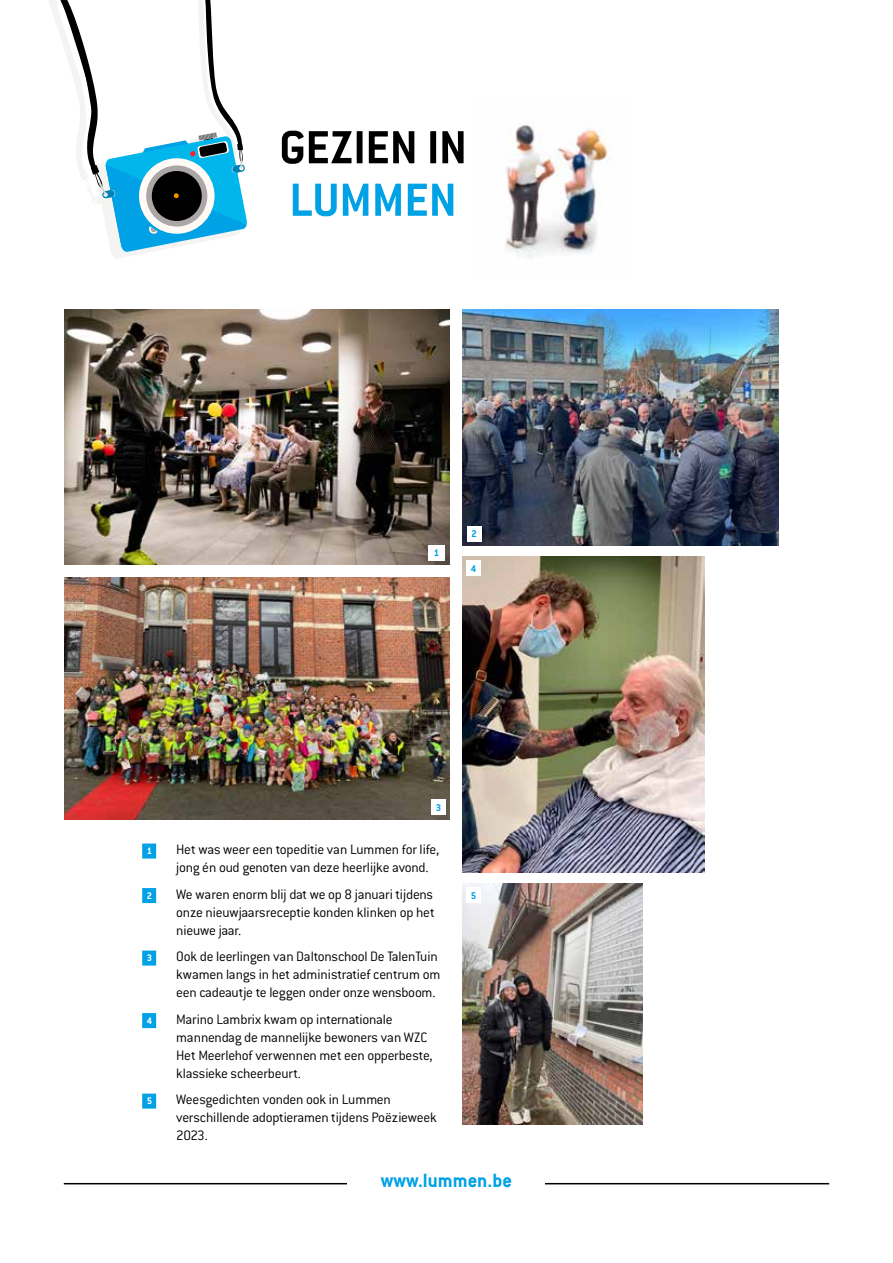
<style>
.page{position:relative;width:893px;height:1263px;background:#fff}
.page>*{position:absolute;margin:0;border:0;box-sizing:border-box;transform-origin:0 0}
.t1{font:700 51px "Conduit ITC";letter-spacing:-.005em;color:#000}
.t2{font:700 51px "Conduit ITC";color:#00a1e5}
.t3{font:700 21px "Conduit ITC";color:#00a1e5}
.t4{font:300 15px/18px "Conduit ITC";letter-spacing:-.015em;color:#000}
.t5{font:700 10.8px "Conduit ITC";color:#00a1e5}
.t6{font:700 10.5px "Conduit ITC";color:#fff}
</style>
<div class="page">
<img style="left:65px;top:577px;width:385px;height:242px">
<img style="left:65px;top:310px;width:385px;height:255px">
<img style="left:463px;top:310px;width:316px;height:235px">
<div style="left:142px;top:843px;width:14px;height:15px;background:#00a1e5"></div>
<div style="left:142px;top:888px;width:14px;height:15px;background:#00a1e5"></div>
<div style="left:142px;top:950px;width:14px;height:15px;background:#00a1e5"></div>
<div style="left:142px;top:1013px;width:14px;height:15px;background:#00a1e5"></div>
<div style="left:142px;top:1093px;width:14px;height:15px;background:#00a1e5"></div>
<div style="left:428px;top:545px;width:17px;height:16px;background:#fff"></div>
<div style="left:431px;top:800px;width:15px;height:15px;background:#fff"></div>
<img style="left:462px;top:556px;width:243px;height:316px">
<div style="left:467px;top:526px;width:14px;height:15px;background:#fff"></div>
<div style="left:467px;top:561px;width:14px;height:15px;background:#fff"></div>
<img style="left:463px;top:883px;width:179px;height:242px">
<div style="left:467px;top:887px;width:14px;height:16px;background:#fff"></div>
<svg style="left:50px;top:0;width:197px;height:252px"></svg>
<img style="left:505px;top:122px;width:104px;height:136px">
<hr style="left:64px;top:1183px;width:765px;height:1px;background:#000">
<div style="left:348px;top:1171px;width:197px;height:28px;background:#fff"></div>
<h1 class="t1" style="left:279px;top:118px;width:189px">GEZIEN IN</h1>
<h1 class="t2" style="left:289px;top:170px;width:169px">LUMMEN</h1>
<p class="t5" style="left:434px;top:547px;width:7px">1</p>
<p class="t5" style="left:471px;top:527px;width:7px">2</p>
<p class="t5" style="left:471px;top:562px;width:7px">4</p>
<p class="t5" style="left:436px;top:801px;width:7px">3</p>
<p class="t6" style="left:147px;top:845px;width:7px">1</p>
<p class="t4" style="left:176px;top:840px;width:265px">Het was weer een topeditie van Lummen for life, jong én oud genoten van deze heerlijke avond.</p>
<p class="t6" style="left:147px;top:889px;width:7px">2</p>
<p class="t4" style="left:176px;top:885px;width:260px;text-align:justify">We waren enorm blij dat we op 8 januari tijdens onze nieuwjaarsreceptie konden klinken op het nieuwe jaar.</p>
<p class="t6" style="left:147px;top:952px;width:7px">3</p>
<p class="t4" style="left:176px;top:947px;width:266px">Ook de leerlingen van Daltonschool De TalenTuin kwamen langs in het administratief centrum om een cadeautje te leggen onder onze wensboom.</p>
<p class="t6" style="left:147px;top:1014px;width:7px">4</p>
<p class="t4" style="left:176px;top:1010px;width:258px">Marino Lambrix kwam op internationale mannendag de mannelijke bewoners van WZC Het Meerlehof verwennen met een opperbeste, klassieke scheerbeurt.</p>
<p class="t6" style="left:147px;top:1095px;width:7px">5</p>
<p class="t4" style="left:176px;top:1090px;width:262px">Weesgedichten vonden ook in Lummen verschillende adoptieramen tijdens Poëzieweek<br>2023.</p>
<p class="t5" style="left:471px;top:889px;width:7px">5</p>
<h2 class="t3" style="left:381px;top:1168px;width:133px">www.lummen.be</h2>
</div>
